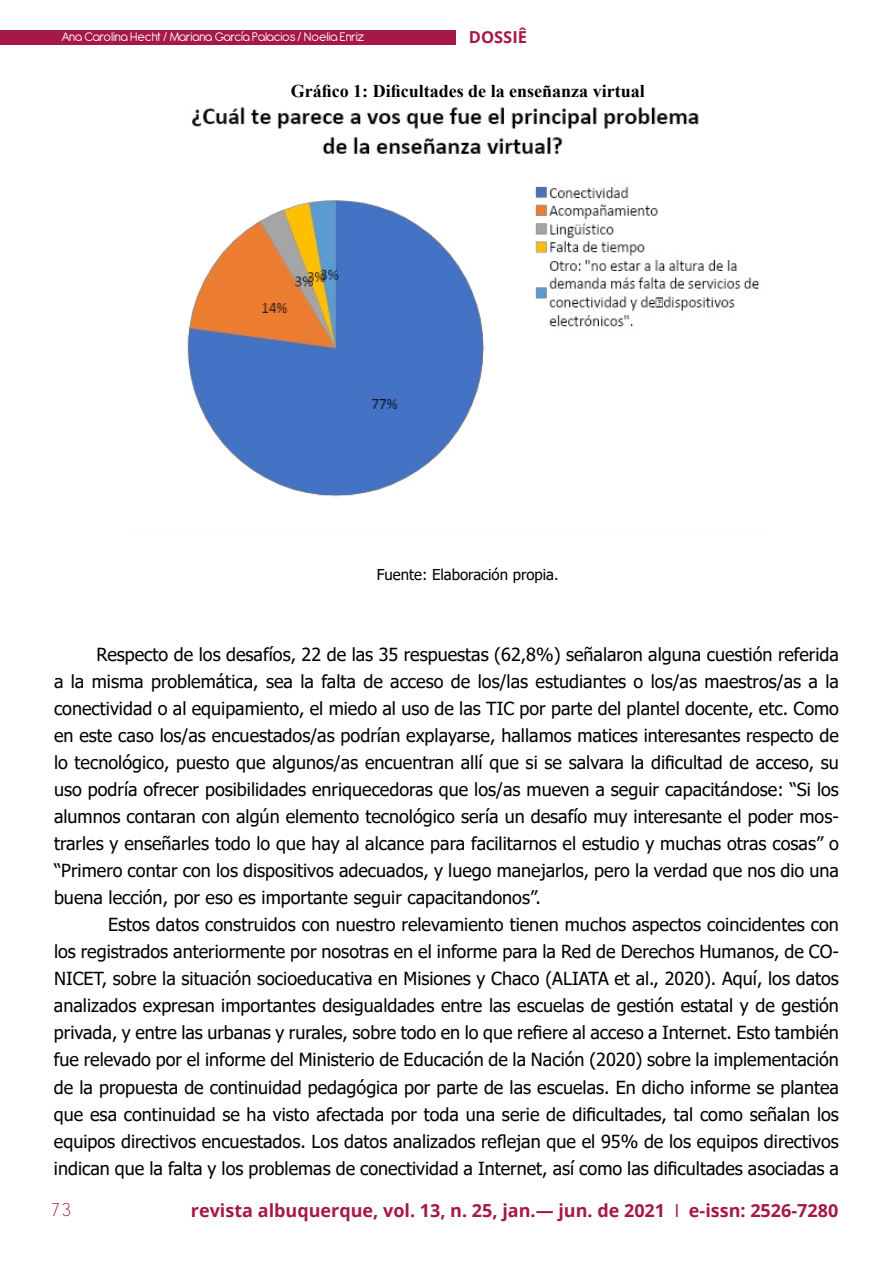
<style>
.page{position:relative;width:893px;height:1263px;background:#fff}
.page>*{position:absolute;margin:0;border:0;box-sizing:border-box;transform-origin:0 0}
.t1{font:18px/27px "Tahoma";color:#000;text-align:justify}
.t2{font:700 18px "Open Sans";color:#a61846}
.t3{font:700 18px "Times New Roman";color:#000}
.t4{font:18px "Letter Gothic Std";color:#a61846}
.t5{font:700 16.5px "Open Sans";color:#a61846}
.t6{font:15px "Tahoma";color:#000}
.t7{font:13.5px "Antipasto";letter-spacing:-.025em;color:#fff}
.s1{font-weight:400}
</style>
<div class="page">
<div style="left:0;top:30px;width:455px;height:15px;background:#a61846"></div>
<img style="left:187px;top:107px;width:573px;height:390px">
<p class="t7" style="left:61px;top:26px;width:305px">Ana Carolina Hecht / Mariana García Palacios / Noelia Enriz</p>
<p class="t5" style="left:469px;top:25px;width:60px">DOSSIÊ</p>
<p class="t3" style="left:291px;top:78px;width:356px">Gráfico 1: Dificultades de la enseñanza virtual</p>
<p class="t6" style="left:377px;top:565px;width:183px">Fuente: Elaboración propia.</p>
<p class="t1" style="left:54px;top:642px;width:786px;text-indent:43px">Respecto de los desafíos, 22 de las 35 respuestas (62,8%) señalaron alguna cuestión referida a la misma problemática, sea la falta de acceso de los/las estudiantes o los/as maestros/as a la conectividad o al equipamiento, el miedo al uso de las TIC por parte del plantel docente, etc. Como en este caso los/as encuestados/as podrían explayarse, hallamos matices interesantes respecto de lo tecnológico, puesto que algunos/as encuentran allí que si se salvara la dificultad de acceso, su uso podría ofrecer posibilidades enriquecedoras que los/as mueven a seguir capacitándose: “Si los alumnos contaran con algún elemento tecnológico sería un desafío muy interesante el poder mos&shy;trarles y enseñarles todo lo que hay al alcance para facilitarnos el estudio y muchas otras cosas” o “Primero contar con los dispositivos adecuados, y luego manejarlos, pero la verdad que nos dio una buena lección, por eso es importante seguir capacitandonos”.</p>
<p class="t1" style="left:54px;top:912px;width:786px;text-indent:54px">Estos datos construidos con nuestro relevamiento tienen muchos aspectos coincidentes con los registrados anteriormente por nosotras en el informe para la Red de Derechos Humanos, de CO-NICET, sobre la situación socioeducativa en Misiones y Chaco (ALIATA et al., 2020). Aquí, los datos analizados expresan importantes desigualdades entre las escuelas de gestión estatal y de gestión privada, y entre las urbanas y rurales, sobre todo en lo que refiere al acceso a Internet. Esto también fue relevado por el informe del Ministerio de Educación de la Nación (2020) sobre la implementación de la propuesta de continuidad pedagógica por parte de las escuelas. En dicho informe se plantea que esa continuidad se ha visto afectada por toda una serie de dificultades, tal como señalan los equipos directivos encuestados. Los datos analizados reflejan que el 95% de los equipos directivos indican que la falta y los problemas de conectividad a Internet, así como las dificultades asociadas a</p>
<p class="t4" style="left:50px;top:1200px;width:23px">73</p>
<p class="t2" style="left:191px;top:1197px;width:649px">revista albuquerque, vol. 13, n. 25, jan.— jun. de 2021 <span class="s1">I</span> e-issn: 2526-7280</p>
</div>
